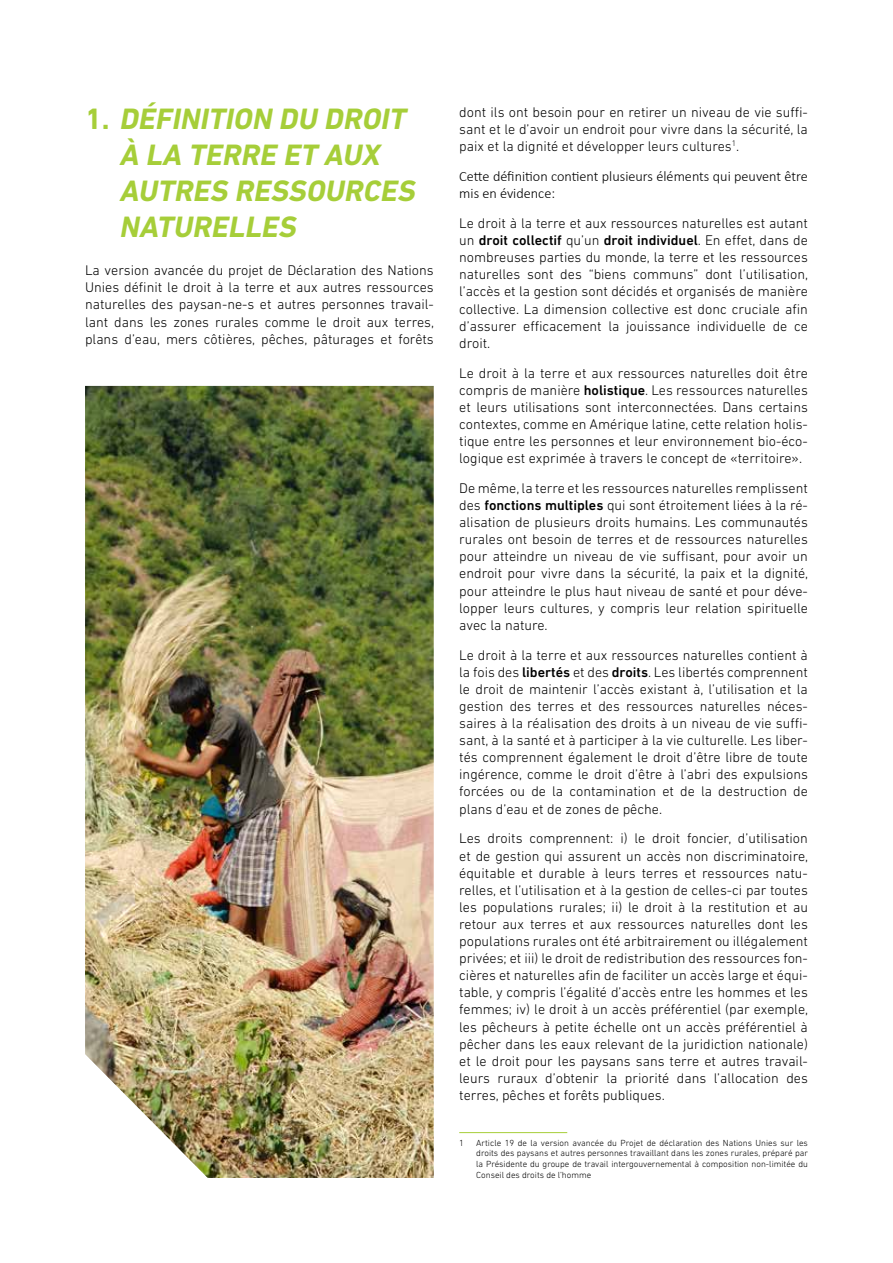
<style>
.page{position:relative;width:893px;height:1263px;background:#fff}
.page>*{position:absolute;margin:0;border:0;box-sizing:border-box;transform-origin:0 0}
.t1{font:italic 700 30px/36px "DIN Next LT Pro";color:#a6ce39}
.t2{font:300 14.25px/17.1px "DIN Next LT Pro";color:#000;text-align:justify}
.t3{font:300 14.25px/17.1px "Calibri";color:#000}
.t4{font:300 9px/10.8px "DIN Next LT Pro";color:#000;text-align:justify}
.s1{font-style:normal}
.s2{font-weight:500}
</style>
<div class="page">
<img style="left:85px;top:386px;width:349px;height:792px">
<hr style="left:459px;top:1132px;width:108px;height:1px;background:#a6ce39">
<h1 class="t1" style="left:119px;top:100px;width:303px;text-indent:-34px"><span class="s1">1 .</span> DÉFINITION DU DROIT<br>À LA TERRE ET AUX<br>AUTRES RESSOURCES<br>NATURELLES</h1>
<p class="t2" style="left:85px;top:262px;width:351px">La version avancée du projet de Déclaration des Nations Unies définit le droit à la terre et aux autres ressources naturelles des paysan-ne-s et autres personnes travail&shy;lant dans les zones rurales comme le droit aux terres, plans d’eau, mers côtières, pêches, pâturages et forêts</p>
<p class="t2" style="left:459px;top:103px;width:350px">dont ils ont besoin pour en retirer un niveau de vie suffi&shy;sant et le d’avoir un endroit pour vivre dans la sécurité, la paix et la dignité et développer leurs cultures<sup>1</sup>.</p>
<p class="t3" style="left:459px;top:167px;width:350px">Cette définition contient plusieurs éléments qui peuvent être mis en évidence:</p>
<p class="t2" style="left:459px;top:214px;width:351px">Le droit à la terre et aux ressources naturelles est autant un <span class="s2">droit collectif</span> qu’un <span class="s2">droit individuel</span>. En effet, dans de nombreuses parties du monde, la terre et les ressources naturelles sont des “biens communs” dont l’utilisation, l’accès et la gestion sont décidés et organisés de manière collective. La dimension collective est donc cruciale afin d’assurer efficacement la jouissance individuelle de ce droit.</p>
<p class="t2" style="left:459px;top:364px;width:350px">Le droit à la terre et aux ressources naturelles doit être compris de manière <span class="s2">holistique</span>. Les ressources naturelles et leurs utilisations sont interconnectées. Dans certains contextes, comme en Amérique latine, cette relation holis&shy;tique entre les personnes et leur environnement bio-éco&shy;logique est exprimée à travers le concept de «territoire».</p>
<p class="t2" style="left:459px;top:479px;width:351px">De même, la terre et les ressources naturelles remplissent des <span class="s2">fonctions multiples</span> qui sont étroitement liées à la ré&shy;alisation de plusieurs droits humains. Les communautés rurales ont besoin de terres et de ressources naturelles pour atteindre un niveau de vie suffisant, pour avoir un endroit pour vivre dans la sécurité, la paix et la dignité, pour atteindre le plus haut niveau de santé et pour déve&shy;lopper leurs cultures, y compris leur relation spirituelle avec la nature.</p>
<p class="t2" style="left:459px;top:646px;width:350px">Le droit à la terre et aux ressources naturelles contient à la fois des <span class="s2">libertés</span> et des <span class="s2">droits</span>. Les libertés comprennent le droit de maintenir l’accès existant à, l’utilisation et la gestion des terres et des ressources naturelles néces&shy;saires à la réalisation des droits à un niveau de vie suffi&shy;sant, à la santé et à participer à la vie culturelle. Les liber&shy;tés comprennent également le droit d’être libre de toute ingérence, comme le droit d’être à l’abri des expulsions forcées ou de la contamination et de la destruction de plans d’eau et de zones de pêche.</p>
<p class="t2" style="left:459px;top:830px;width:350px">Les droits comprennent: i) le droit foncier, d’utilisation et de gestion qui assurent un accès non discriminatoire, équitable et durable à leurs terres et ressources natu&shy;relles, et l’utilisation et à la gestion de celles-ci par toutes les populations rurales; ii) le droit à la restitution et au retour aux terres et aux ressources naturelles dont les populations rurales ont été arbitrairement ou illégalement privées; et iii) le droit de redistribution des ressources fon&shy;cières et naturelles afin de faciliter un accès large et équi&shy;table, y compris l’égalité d’accès entre les hommes et les femmes; iv) le droit à un accès préférentiel (par exemple, les pêcheurs à petite échelle ont un accès préférentiel à pêcher dans les eaux relevant de la juridiction nationale) et le droit pour les paysans sans terre et autres travail&shy;leurs ruraux d’obtenir la priorité dans l’allocation des terres, pêches et forêts publiques.</p>
<p class="t4" style="left:459px;top:1137px;width:6px">1</p>
<p class="t4" style="left:476px;top:1137px;width:333px">Article 19 de la version avancée du Projet de déclaration des Nations Unies sur les droits des paysans et autres personnes travaillant dans les zones rurales, préparé par la Présidente du groupe de travail intergouvernemental à composition non-limitée du Conseil des droits de l’homme</p>
</div>
